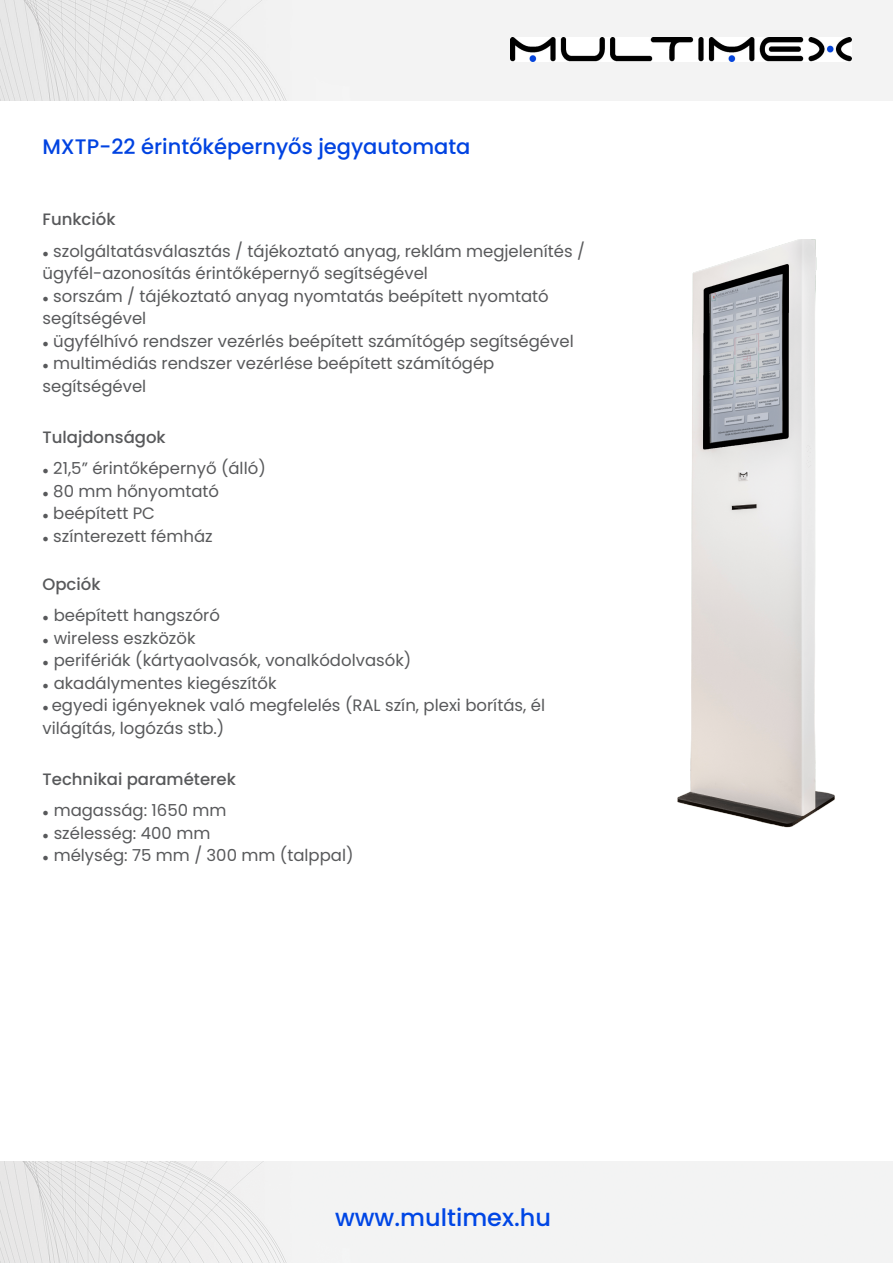
<style>
.page{position:relative;width:893px;height:1263px;background:#fff}
.page>*{position:absolute;margin:0;border:0;box-sizing:border-box;transform-origin:0 0}
.t1{font:500 24px "Poppins";color:#0046e5}
.t2{font:500 21px "Poppins";color:#0043e1}
.t3{font:16.5px/22.5px "Poppins";color:#58595b}
.t4{font:500 16.5px "Poppins";color:#58595b}
.s1{font-family:"Century Gothic";font-size:10.5px}
</style>
<div class="page">
<img style="left:0;top:1161px;width:893px;height:101px">
<img style="left:0;top:0;width:893px;height:100px">
<img style="left:510px;top:37px;width:341px;height:24px">
<img style="left:677px;top:239px;width:158px;height:589px">
<p class="t2" style="left:42px;top:135px;width:430px">MXTP-22 érintőképernyős jegyautomata</p>
<p class="t4" style="left:43px;top:210px;width:74px">Funkciók</p>
<p class="t3" style="left:43px;top:240px;width:544px"><span class="s1">●</span> szolgáltatásválasztás / tájékoztató anyag, reklám megjelenítés / ügyfél-azonosítás érintőképernyő segítségével</p>
<p class="t3" style="left:43px;top:285px;width:508px"><span class="s1">●</span> sorszám / tájékoztató anyag nyomtatás beépített nyomtató segítségével</p>
<p class="t3" style="left:43px;top:330px;width:533px"><span class="s1">●</span> ügyfélhívó rendszer vezérlés beépített számítógép segítségével</p>
<p class="t3" style="left:43px;top:352px;width:453px"><span class="s1">●</span> multimédiás rendszer vezérlése beépített számítógép segítségével</p>
<p class="t4" style="left:43px;top:428px;width:125px">Tulajdonságok</p>
<p class="t3" style="left:43px;top:457px;width:225px"><span class="s1">●</span> 21,5” érintőképernyő (álló)</p>
<p class="t3" style="left:43px;top:480px;width:178px"><span class="s1">●</span> 80 mm hőnyomtató</p>
<p class="t3" style="left:43px;top:502px;width:114px"><span class="s1">●</span> beépített PC</p>
<p class="t3" style="left:43px;top:525px;width:172px"><span class="s1">●</span> színterezett fémház</p>
<p class="t4" style="left:43px;top:575px;width:60px">Opciók</p>
<p class="t3" style="left:43px;top:604px;width:179px"><span class="s1">●</span> beépített hangszóró</p>
<p class="t3" style="left:43px;top:627px;width:155px"><span class="s1">●</span> wireless eszközök</p>
<p class="t3" style="left:43px;top:649px;width:370px"><span class="s1">●</span> perifériák (kártyaolvasók, vonalkódolvasók)</p>
<p class="t3" style="left:43px;top:672px;width:236px"><span class="s1">●</span> akadálymentes kiegészítők</p>
<p class="t3" style="left:43px;top:694px;width:504px"><span class="s1">●</span> egyedi igényeknek való megfelelés (RAL szín, plexi borítás, él világítás, logózás stb.)</p>
<p class="t4" style="left:43px;top:770px;width:195px">Technikai paraméterek</p>
<p class="t3" style="left:43px;top:799px;width:185px"><span class="s1">●</span> magasság: 1650 mm</p>
<p class="t3" style="left:43px;top:822px;width:169px"><span class="s1">●</span> szélesség: 400 mm</p>
<p class="t3" style="left:43px;top:844px;width:313px"><span class="s1">●</span> mélység: 75 mm / 300 mm (talppal)</p>
<h1 class="t1" style="left:335px;top:1203px;width:217px">www.multimex.hu</h1>
</div>
